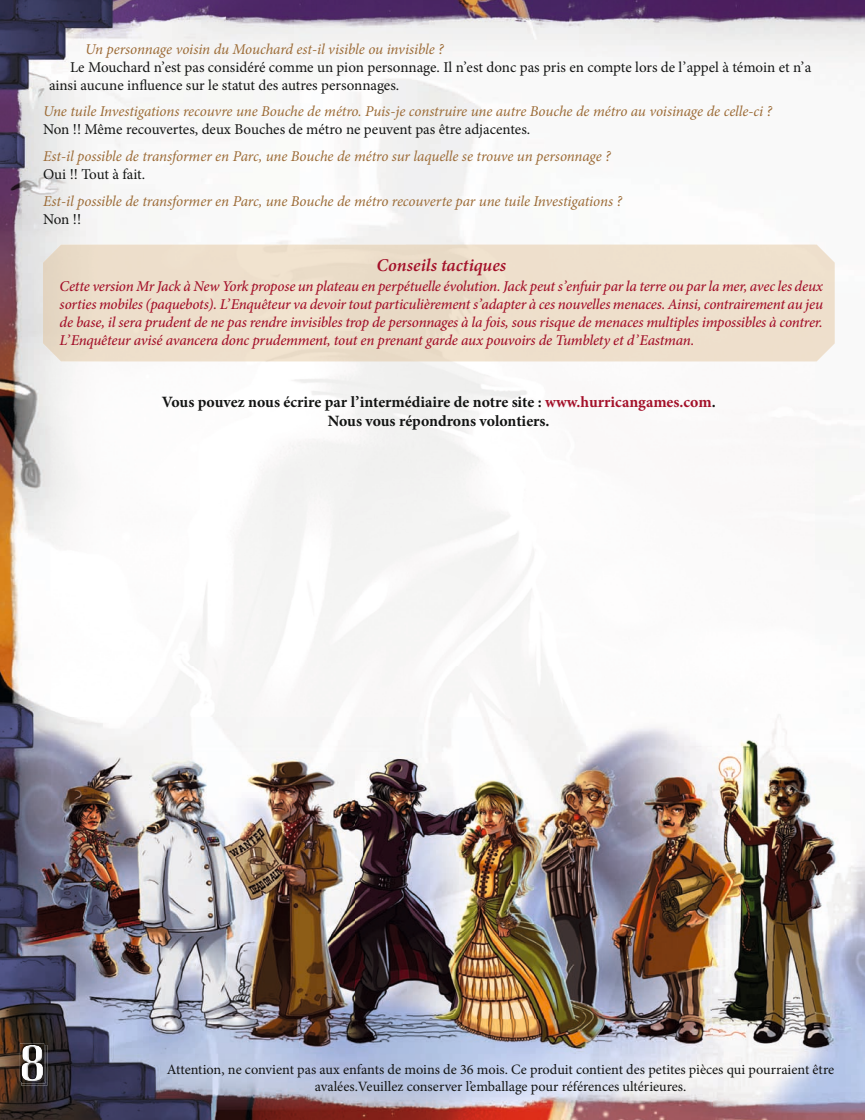
<style>
.page{position:relative;width:865px;height:1120px;background:#fff}
.page>*{position:absolute;margin:0;border:0;box-sizing:border-box;transform-origin:0 0}
.t1{font:italic 600 18px "Minion Pro";color:#a31029}
.t2{font:700 15.75px/18.9px "Minion Pro";letter-spacing:-.005em;color:#131413;text-align:center}
.t3{font:italic 500 15px/18px "Minion Pro";letter-spacing:-.02em;color:#a31029;text-align:justify}
.t4{font:italic 15px "Minion Pro";letter-spacing:-.01em;color:#9c6b36}
.t5{font:15px/18px "Minion Pro";letter-spacing:-.005em;color:#131413}
.t6{font:14.25px/17.1px "Minion Pro";color:#131413;text-align:center}
.s1{color:#a31029}
</style>
<div class="page">
<img style="left:0;top:0;width:406px;height:256px">
<img style="left:406px;top:0;width:407px;height:244px">
<img style="left:813px;top:0;width:51px;height:431px">
<img style="left:0;top:256px;width:50px;height:461px">
<img style="left:0;top:717px;width:864px;height:402px">
<img style="left:21px;top:1044px;width:26px;height:41px">
<img style="left:21px;top:1044px;width:24px;height:39px">
<img style="left:20px;top:1043px;width:24px;height:37px">
<img style="left:21px;top:1044px;width:23px;height:36px">
<svg style="left:22px;top:1080px;width:21px;height:1px"></svg>
<img style="left:22px;top:1044px;width:21px;height:36px">
<p class="t4" style="left:85px;top:39px;width:360px">Un personnage voisin du Mouchard est-il visible ou invisible ?</p>
<p class="t5" style="left:49px;top:58px;width:763px;text-indent:21px">Le Mouchard n’est pas considéré comme un pion personnage. Il n’est donc pas pris en compte lors de l’appel à témoin et n’a ainsi aucune influence sur le statut des autres personnages.</p>
<p class="t4" style="left:43px;top:101px;width:730px">Une tuile Investigations recouvre une Bouche de métro. Puis-je construire une autre Bouche de métro au voisinage de celle-ci ?</p>
<p class="t5" style="left:43px;top:121px;width:488px">Non !! Même recouvertes, deux Bouches de métro ne peuvent pas être adjacentes.</p>
<p class="t4" style="left:43px;top:146px;width:569px">Est-il possible de transformer en Parc, une Bouche de métro sur laquelle se trouve un personnage ?</p>
<p class="t5" style="left:43px;top:165px;width:104px">Oui !! Tout à fait.</p>
<p class="t4" style="left:43px;top:190px;width:580px">Est-il possible de transformer en Parc, une Bouche de métro recouverte par une tuile Investigations ?</p>
<p class="t5" style="left:43px;top:210px;width:40px">Non !!</p>
<p class="t1" style="left:376px;top:252px;width:131px">Conseils tactiques</p>
<p class="t3" style="left:60px;top:277px;width:764px">Cette version Mr Jack à New York propose un plateau en perpétuelle évolution. Jack peut s’enfuir par la terre ou par la mer, avec les deux sorties mobiles (paquebots). L’Enquêteur va devoir tout particulièrement s’adapter à ces nouvelles menaces. Ainsi, contrairement au jeu de base, il sera prudent de ne pas rendre invisibles trop de personnages à la fois, sous risque de menaces multiples impossibles à contrer.<br>L’Enquêteur avisé avancera donc prudemment, tout en prenant garde aux pouvoirs de Tumblety et d’Eastman.</p>
<p class="t2" style="left:162px;top:392px;width:555px">Vous pouvez nous écrire par l’intermédiaire de notre site : <span class="s1">www.hurricangames.com</span>.<br>Nous vous répondrons volontiers.</p>
<p class="t6" style="left:167px;top:1060px;width:668px">Attention, ne convient pas aux enfants de moins de 36 mois. Ce produit contient des petites pièces qui pourraient être avalées.Veuillez conserver l’emballage pour références ultérieures.</p>
</div>
